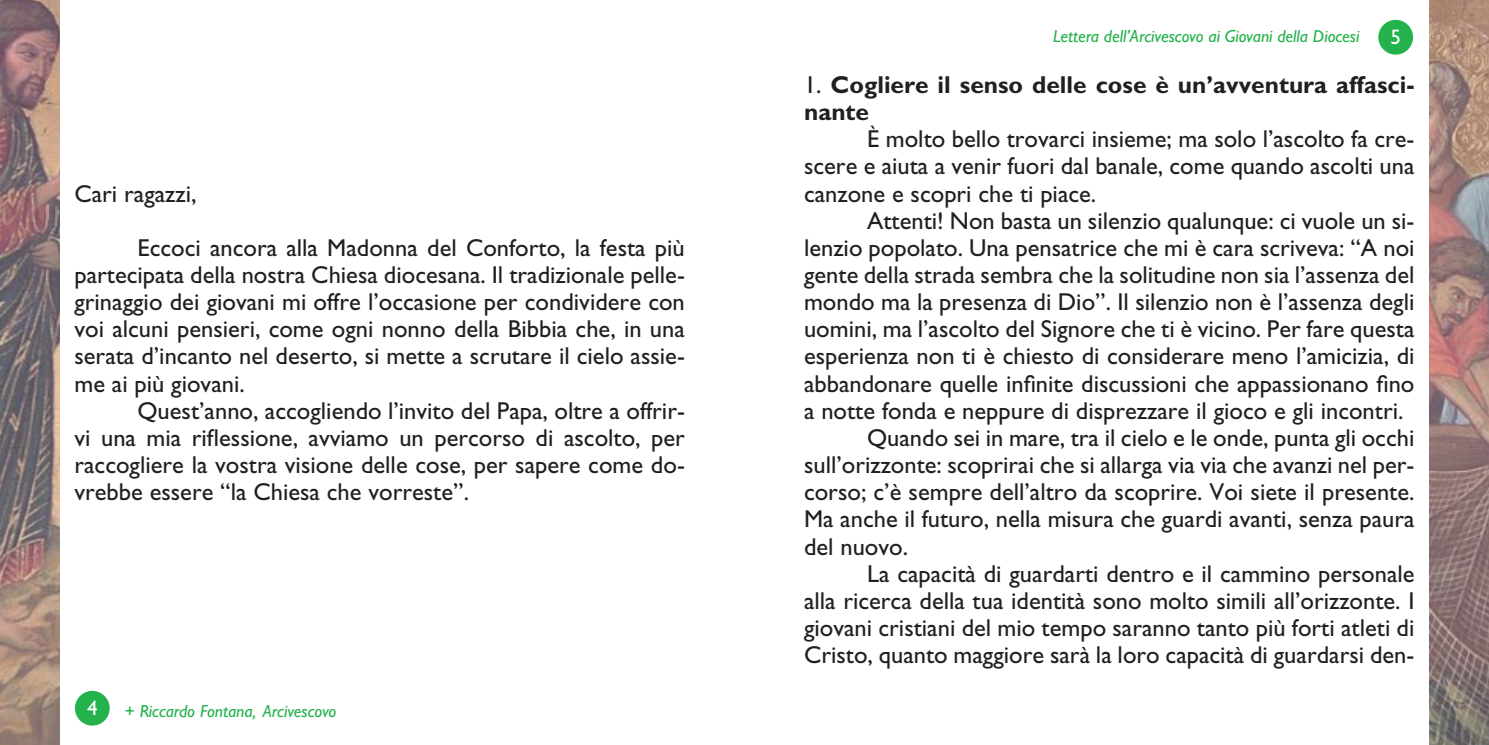
<style>
.page{position:relative;width:1489px;height:745px;background:#fff}
.page>*{position:absolute;margin:0;border:0;box-sizing:border-box;transform-origin:0 0}
.t1{font:24.5px/27.1px "Gill Sans";color:#231f20;text-align:justify}
.t2{font:700 24.5px/27.1px "Gill Sans";color:#231f20}
.t3{font:21px "Gill Sans";color:#fff}
.t4{font:italic 17.5px "Gill Sans";color:#23b24b}
.s1{font-weight:400}
</style>
<div class="page">
<div style="left:75px;top:690px;width:35px;height:35px;background:#23b24b;border-radius:50%"></div>
<div style="left:1378px;top:20px;width:34px;height:35px;background:#23b24b;border-radius:50%"></div>
<img style="left:0;top:0;width:59px;height:744px">
<img style="left:1429px;top:0;width:59px;height:744px">
<p class="t1" style="left:74px;top:180px;width:123px">Cari ragazzi,</p>
<p class="t1" style="left:74px;top:234px;width:612px;text-indent:63px">Eccoci ancora alla Madonna del Conforto, la festa più partecipata della nostra Chiesa diocesana. Il tradizionale pelle&shy;grinaggio dei giovani mi offre l’occasione per condividere con voi alcuni pensieri, come ogni nonno della Bibbia che, in una serata d’incanto nel deserto, si mette a scrutare il cielo assie&shy;me ai più giovani.</p>
<p class="t1" style="left:74px;top:397px;width:612px;text-indent:63px">Quest’anno, accogliendo l’invito del Papa, oltre a offrir&shy;vi una mia riflessione, avviamo un percorso di ascolto, per raccogliere la vostra visione delle cose, per sapere come do&shy;vrebbe essere “la Chiesa che vorreste”.</p>
<p class="t3" style="left:87px;top:695px;width:12px">4</p>
<p class="t4" style="left:125px;top:701px;width:213px">+ Riccardo Fontana, Arcivescovo</p>
<p class="t4" style="left:1053px;top:26px;width:307px">Lettera dell’Arcivescovo ai Giovani della Diocesi</p>
<p class="t3" style="left:1390px;top:25px;width:12px">5</p>
<p class="t2" style="left:804px;top:71px;width:612px"><span class="s1">1.</span> Cogliere il senso delle cose è un’avventura affasci&shy;nante</p>
<p class="t1" style="left:804px;top:125px;width:612px;text-indent:63px">È molto bello trovarci insieme; ma solo l’ascolto fa cre&shy;scere e aiuta a venir fuori dal banale, come quando ascolti una canzone e scopri che ti piace.</p>
<p class="t1" style="left:804px;top:207px;width:612px;text-indent:63px">Attenti! Non basta un silenzio qualunque: ci vuole un si&shy;lenzio popolato. Una pensatrice che mi è cara scriveva: “A noi gente della strada sembra che la solitudine non sia l’assenza del mondo ma la presenza di Dio”. Il silenzio non è l’assenza degli uomini, ma l’ascolto del Signore che ti è vicino. Per fare questa esperienza non ti è chiesto di considerare meno l’amicizia, di abbandonare quelle infinite discussioni che appassionano fino a notte fonda e neppure di disprezzare il gioco e gli incontri.</p>
<p class="t1" style="left:804px;top:424px;width:612px;text-indent:63px">Quando sei in mare, tra il cielo e le onde, punta gli occhi sull’orizzonte: scoprirai che si allarga via via che avanzi nel per&shy;corso; c’è sempre dell’altro da scoprire. Voi siete il presente.<br>Ma anche il futuro, nella misura che guardi avanti, senza paura del nuovo.</p>
<p class="t1" style="left:804px;top:559px;width:612px;text-indent:63px">La capacità di guardarti dentro e il cammino personale alla ricerca della tua identità sono molto simili all’orizzonte. I giovani cristiani del mio tempo saranno tanto più forti atleti di Cristo, quanto maggiore sarà la loro capacità di guardarsi den-</p>
</div>
